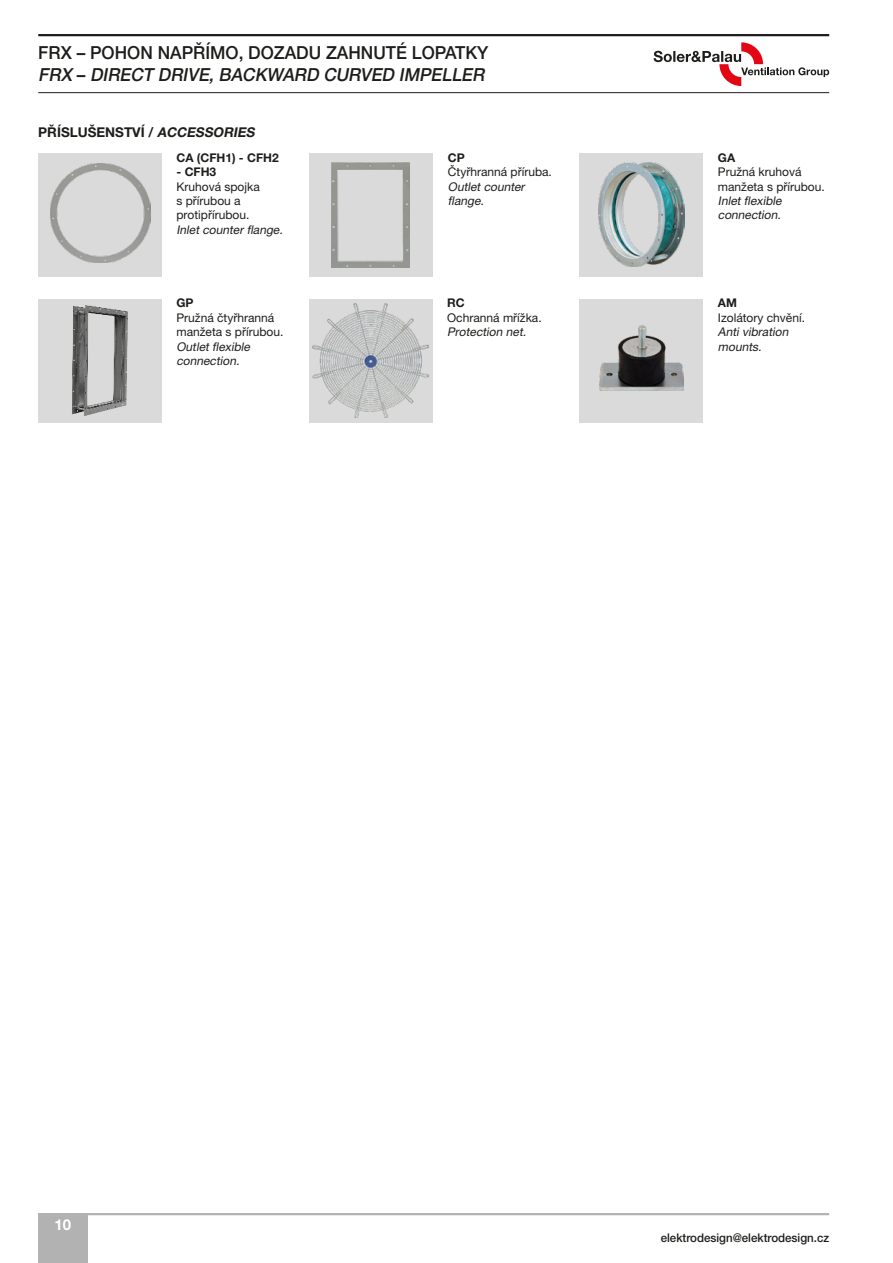
<style>
.page{position:relative;width:893px;height:1263px;background:#fff}
.page>*{position:absolute;margin:0;border:0;box-sizing:border-box;transform-origin:0 0}
.t1{font:500 18px/22.5px "Helvetica Neue LT Pro";color:#1d1d1b;scale:.96 1}
.t2{font:700 15px "Helvetica Neue LT Pro";color:#fff}
.t3{font:700 13.5px "Helvetica Neue LT Pro";color:#1d1d1b}
.t4{font:12px/14.4px "Helvetica Neue LT Pro";color:#1d1d1b}
.t5{font:italic 12px/14.4px "Helvetica Neue LT Pro";color:#1d1d1b}
.t6{font:500 12px "Helvetica Neue LT Pro";color:#1d1d1b;scale:.96 1}
.t7{font:700 12px "Helvetica Neue LT Pro";color:#1d1d1b}
.s1{font-style:italic}
</style>
<div class="page">
<hr style="left:38px;top:1213px;width:791px;height:2px;background:#b3b2b2">
<div style="left:38px;top:1214px;width:49px;height:49px;background:#b3b2b2"></div>
<hr style="left:38px;top:34px;width:791px;height:2px;background:#1d1d1b">
<hr style="left:38px;top:92px;width:791px;height:1px;background:#1d1d1b">
<svg style="left:653px;top:42px;width:176px;height:44px"></svg>
<div style="left:580px;top:153px;width:123px;height:123px;background:#dadada"></div>
<img style="left:598px;top:163px;width:87px;height:104px">
<div style="left:309px;top:299px;width:123px;height:123px;background:#dadada"></div>
<img style="left:313px;top:303px;width:116px;height:115px">
<div style="left:38px;top:299px;width:124px;height:123px;background:#dadada"></div>
<img style="left:72px;top:305px;width:56px;height:111px">
<div style="left:309px;top:153px;width:123px;height:123px;background:#dadada"></div>
<img style="left:332px;top:163px;width:78px;height:104px">
<div style="left:38px;top:153px;width:124px;height:123px;background:#dadada"></div>
<img style="left:51px;top:163px;width:99px;height:99px">
<div style="left:580px;top:299px;width:123px;height:123px;background:#dadada"></div>
<img style="left:599px;top:326px;width:84px;height:65px">
<h1 class="t1" style="left:38px;top:41px;width:470px">FRX – POHON NAPŘÍMO, DOZADU ZAHNUTÉ LOPATKY<br><span class="s1">FRX</span> – <span class="s1">DIRECT DRIVE, BACKWARD CURVED IMPELLER</span></h1>
<p class="t3" style="left:38px;top:124px;width:221px">PŘÍSLUŠENSTVÍ / <span class="s1">ACCESSORIES</span></p>
<p class="t7" style="left:176px;top:150px;width:104px">CA (CFH1) - CFH2</p>
<p class="t7" style="left:176px;top:164px;width:41px">- CFH3</p>
<p class="t4" style="left:176px;top:179px;width:85px">Kruhová spojka s přírubou a protipřírubou.</p>
<p class="t5" style="left:176px;top:222px;width:110px">Inlet counter flange.</p>
<p class="t7" style="left:176px;top:296px;width:19px">GP</p>
<p class="t4" style="left:176px;top:310px;width:108px">Pružná čtyřhranná manžeta s přírubou.</p>
<p class="t5" style="left:176px;top:339px;width:78px">Outlet flexible connection.</p>
<p class="t7" style="left:448px;top:150px;width:18px">CP</p>
<p class="t4" style="left:448px;top:165px;width:106px">Čtyřhranná příruba.</p>
<p class="t5" style="left:448px;top:179px;width:81px">Outlet counter flange.</p>
<p class="t7" style="left:447px;top:296px;width:19px">RC</p>
<p class="t4" style="left:447px;top:310px;width:96px">Ochranná mřížka.</p>
<p class="t5" style="left:447px;top:325px;width:83px">Protection net.</p>
<p class="t7" style="left:718px;top:150px;width:19px">GA</p>
<p class="t4" style="left:718px;top:165px;width:108px">Pružná kruhová manžeta s přírubou.</p>
<p class="t5" style="left:718px;top:193px;width:68px">Inlet flexible connection.</p>
<p class="t7" style="left:718px;top:296px;width:21px">AM</p>
<p class="t4" style="left:718px;top:310px;width:89px">Izolátory chvění.</p>
<p class="t5" style="left:718px;top:325px;width:74px">Anti vibration mounts.</p>
<p class="t2" style="left:55px;top:1215px;width:18px">10</p>
<p class="t6" style="left:661px;top:1230px;width:177px">elektrodesign@elektrodesign.cz</p>
</div>
